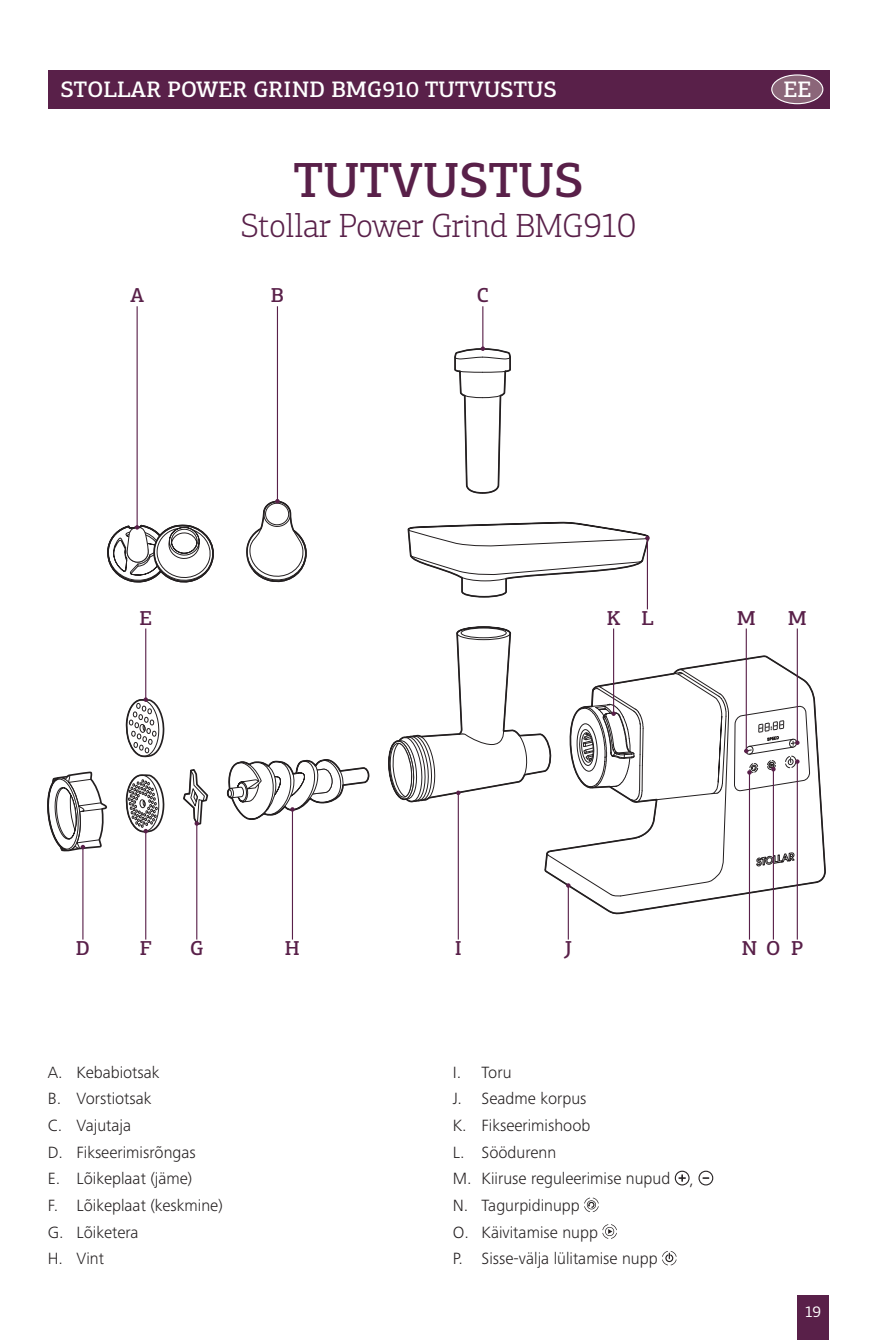
<style>
.page{position:relative;width:893px;height:1340px;background:#fff}
.page>*{position:absolute;margin:0;border:0;box-sizing:border-box;transform-origin:0 0}
.t1{font:500 49.5px "PF Centro Slab Pro";letter-spacing:.01em;color:#592049}
.t2{font:300 33.75px "PF Centro Slab Pro";letter-spacing:-.01em;color:#592049}
.t3{font:500 22.5px "PF Centro Slab Pro";letter-spacing:.01em;color:#fff}
.t4{font:500 20.25px "PF Centro Slab Pro";color:#592049}
.t5{font:300 16.88px/26.6px "Frutiger Next LTW1 G";color:#231f20}
.t6{font:15.75px "PF Centro Slab Pro";color:#fff}
.s1{font-size:34.88px}
</style>
<div class="page">
<div style="left:797px;top:1295px;width:32px;height:44px;background:#592049"></div>
<div style="left:48px;top:70px;width:781px;height:38px;background:#592049"></div>
<div style="left:772px;top:75px;width:51px;height:29px;background:#8b6679;border-radius:50%"></div>
<div style="left:771px;top:74px;width:52px;height:30px;border:1px solid #fff;border-radius:50%"></div>
<svg style="left:675px;top:1170px;width:14px;height:15px"></svg>
<svg style="left:698px;top:1170px;width:15px;height:15px"></svg>
<svg style="left:584px;top:1197px;width:15px;height:15px"></svg>
<svg style="left:602px;top:1224px;width:15px;height:14px"></svg>
<svg style="left:662px;top:1251px;width:15px;height:14px"></svg>
<hr style="left:137px;top:306px;width:1px;height:221px;background:#592049">
<svg style="left:107px;top:431px;width:107px;height:152px"></svg>
<hr style="left:277px;top:306px;width:1px;height:195px;background:#592049">
<svg style="left:246px;top:499px;width:61px;height:84px"></svg>
<hr style="left:482px;top:306px;width:1px;height:43px;background:#592049">
<hr style="left:82px;top:847px;width:1px;height:92px;background:#592049">
<svg style="left:47px;top:771px;width:61px;height:82px"></svg>
<hr style="left:145px;top:831px;width:1px;height:108px;background:#592049">
<hr style="left:196px;top:823px;width:1px;height:116px;background:#592049">
<svg style="left:183px;top:769px;width:26px;height:58px"></svg>
<hr style="left:292px;top:809px;width:1px;height:130px;background:#592049">
<svg style="left:226px;top:759px;width:144px;height:61px"></svg>
<hr style="left:458px;top:792px;width:1px;height:147px;background:#592049">
<hr style="left:568px;top:885px;width:1px;height:54px;background:#592049">
<hr style="left:797px;top:761px;width:1px;height:178px;background:#592049">
<hr style="left:749px;top:772px;width:1px;height:167px;background:#592049">
<hr style="left:773px;top:769px;width:1px;height:170px;background:#592049">
<hr style="left:145px;top:628px;width:1px;height:71px;background:#592049">
<svg style="left:125px;top:697px;width:40px;height:176px"></svg>
<svg style="left:388px;top:346px;width:438px;height:568px"></svg>
<h3 class="t3" style="left:61px;top:75px;width:497px">STOLLAR POWER GRIND BMG910 TUTVUSTUS</h3>
<h3 class="t3" style="left:783px;top:75px;width:29px">EE</h3>
<h1 class="t1" style="left:294px;top:149px;width:291px">TUTVUSTUS</h1>
<h2 class="t2" style="left:241px;top:205px;width:396px">Stollar Power Grind BMG<span class="s1">910</span></h2>
<p class="t4" style="left:130px;top:283px;width:16px">A</p>
<p class="t4" style="left:271px;top:283px;width:15px">B</p>
<p class="t4" style="left:477px;top:283px;width:14px">C</p>
<p class="t4" style="left:140px;top:605px;width:14px">E</p>
<p class="t4" style="left:607px;top:605px;width:15px">K</p>
<p class="t4" style="left:737px;top:605px;width:20px">M</p>
<p class="t4" style="left:788px;top:605px;width:20px">M</p>
<p class="t4" style="left:641px;top:605px;width:13px">L</p>
<p class="t4" style="left:76px;top:935px;width:16px">D</p>
<p class="t4" style="left:140px;top:935px;width:13px">F</p>
<p class="t4" style="left:190px;top:935px;width:15px">G</p>
<p class="t4" style="left:285px;top:935px;width:16px">H</p>
<p class="t4" style="left:454px;top:935px;width:9px">I</p>
<p class="t4" style="left:564px;top:935px;width:9px">J</p>
<p class="t4" style="left:742px;top:935px;width:63px">NOP</p>
<p class="t5" style="left:48px;top:1058px;width:176px">A. Kebabiotsak<br>B. Vorstiotsak<br>C. Vajutaja<br>D. Fikseerimisrõngas<br>E. Lõikeplaat (jäme)<br>F. Lõikeplaat (keskmine)<br>G. Lõiketera<br>H. Vint</p>
<p class="t5" style="left:453px;top:1058px;width:243px">I. Toru<br>J. Seadme korpus<br>K. Fikseerimishoob<br>L. Söödurenn<br>M. Kiiruse reguleerimise nupud ,<br>N. Tagurpidinupp<br>O. Käivitamise nupp<br>P. Sisse-välja lülitamise nupp</p>
<p class="t6" style="left:805px;top:1302px;width:18px">19</p>
</div>
